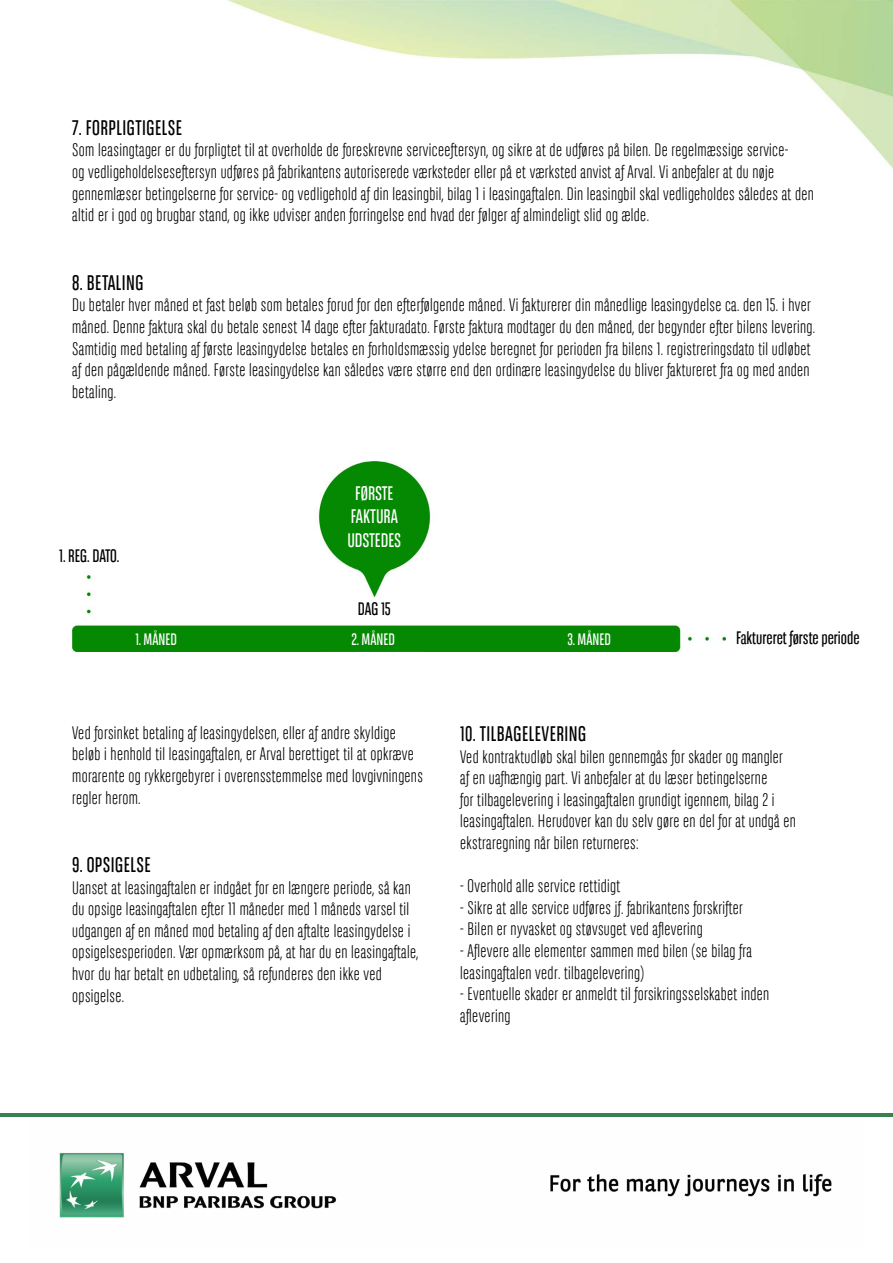
<style>
.page{position:relative;width:893px;height:1263px;background:#fff}
.page>*{position:absolute;margin:0;border:0;box-sizing:border-box;transform-origin:0 0}
.t1{font:21px "BNPP Sans Condensed";letter-spacing:.02em;color:#000}
.t2{font:19.5px/23.4px "BNPP Sans Condensed";color:#fff;text-align:center}
.t3{font:300 18px/21.6px "BNPP Sans Condensed";letter-spacing:.02em;color:#000}
.t4{font:18px "BNPP Sans Condensed";color:#000}
.t5{font:16.5px "BNPP Sans Condensed";color:#fff}
</style>
<div class="page">
<img style="left:228px;top:0;width:665px;height:169px">
<img style="left:59px;top:1153px;width:773px;height:65px">
<hr style="left:0;top:1113px;width:893px;height:4px;background:#398150">
<img style="left:72px;top:461px;width:653px;height:190px">
<p class="t1" style="left:72px;top:114px;width:111px">7. FORPLIGTIGELSE</p>
<p class="t3" style="left:72px;top:139px;width:743px">Som leasingtager er du forpligtet til at overholde de foreskrevne serviceeftersyn, og sikre at de udføres på bilen. De regelmæssige service-<br>og vedligeholdelseseftersyn udføres på fabrikantens autoriserede værksteder eller på et værksted anvist af Arval. Vi anbefaler at du nøje gennemlæser betingelserne for service- og vedligehold af din leasingbil, bilag 1 i leasingaftalen. Din leasingbil skal vedligeholdes således at den altid er i god og brugbar stand, og ikke udviser anden forringelse end hvad der følger af almindeligt slid og ælde.</p>
<p class="t1" style="left:72px;top:269px;width:73px">8. BETALING</p>
<p class="t3" style="left:72px;top:294px;width:744px">Du betaler hver måned et fast beløb som betales forud for den efterfølgende måned. Vi fakturerer din månedlige leasingydelse ca. den 15. i hver måned. Denne faktura skal du betale senest 14 dage efter fakturadato. Første faktura modtager du den måned, der begynder efter bilens levering.<br>Samtidig med betaling af første leasingydelse betales en forholdsmæssig ydelse beregnet for perioden fra bilens 1. registreringsdato til udløbet af den pågældende måned. Første leasingydelse kan således være større end den ordinære leasingydelse du bliver faktureret fra og med anden betaling.</p>
<p class="t4" style="left:59px;top:545px;width:61px">1. REG. DATO.</p>
<p class="t2" style="left:347px;top:481px;width:55px">FØRSTE<br>FAKTURA<br>UDSTEDES</p>
<p class="t4" style="left:358px;top:598px;width:35px">DAG 15</p>
<p class="t5" style="left:135px;top:629px;width:43px">1. MÅNED</p>
<p class="t5" style="left:351px;top:629px;width:45px">2. MÅNED</p>
<p class="t5" style="left:567px;top:629px;width:45px">3. MÅNED</p>
<p class="t4" style="left:736px;top:626px;width:125px">Faktureret første periode</p>
<p class="t3" style="left:72px;top:721px;width:352px">Ved forsinket betaling af leasingydelsen, eller af andre skyldige beløb i henhold til leasingaftalen, er Arval berettiget til at opkræve morarente og rykkergebyrer i overensstemmelse med lovgivningens regler herom.</p>
<p class="t1" style="left:72px;top:851px;width:80px">9. OPSIGELSE</p>
<p class="t3" style="left:72px;top:876px;width:348px">Uanset at leasingaftalen er indgået for en længere periode, så kan du opsige leasingaftalen efter 11 måneder med 1 måneds varsel til udgangen af en måned mod betaling af den aftalte leasingydelse i opsigelsesperioden. Vær opmærksom på, at har du en leasingaftale, hvor du har betalt en udbetaling, så refunderes den ikke ved opsigelse.</p>
<p class="t1" style="left:460px;top:721px;width:128px">10. TILBAGELEVERING</p>
<p class="t3" style="left:460px;top:745px;width:337px">Ved kontraktudløb skal bilen gennemgås for skader og mangler af en uafhængig part. Vi anbefaler at du læser betingelserne<br>for tilbagelevering i leasingaftalen grundigt igennem, bilag 2 i leasingaftalen. Herudover kan du selv gøre en del for at undgå en ekstraregning når bilen returneres:</p>
<p class="t3" style="left:460px;top:875px;width:162px">- Overhold alle service rettidigt</p>
<p class="t3" style="left:460px;top:896px;width:284px">- Sikre at alle service udføres jf. fabrikantens forskrifter</p>
<p class="t3" style="left:460px;top:918px;width:244px">- Bilen er nyvasket og støvsuget ved aflevering</p>
<p class="t3" style="left:460px;top:940px;width:293px">- Aflevere alle elementer sammen med bilen (se bilag fra leasingaftalen vedr. tilbagelevering)</p>
<p class="t3" style="left:460px;top:983px;width:311px">- Eventuelle skader er anmeldt til forsikringsselskabet inden aflevering</p>
</div>
